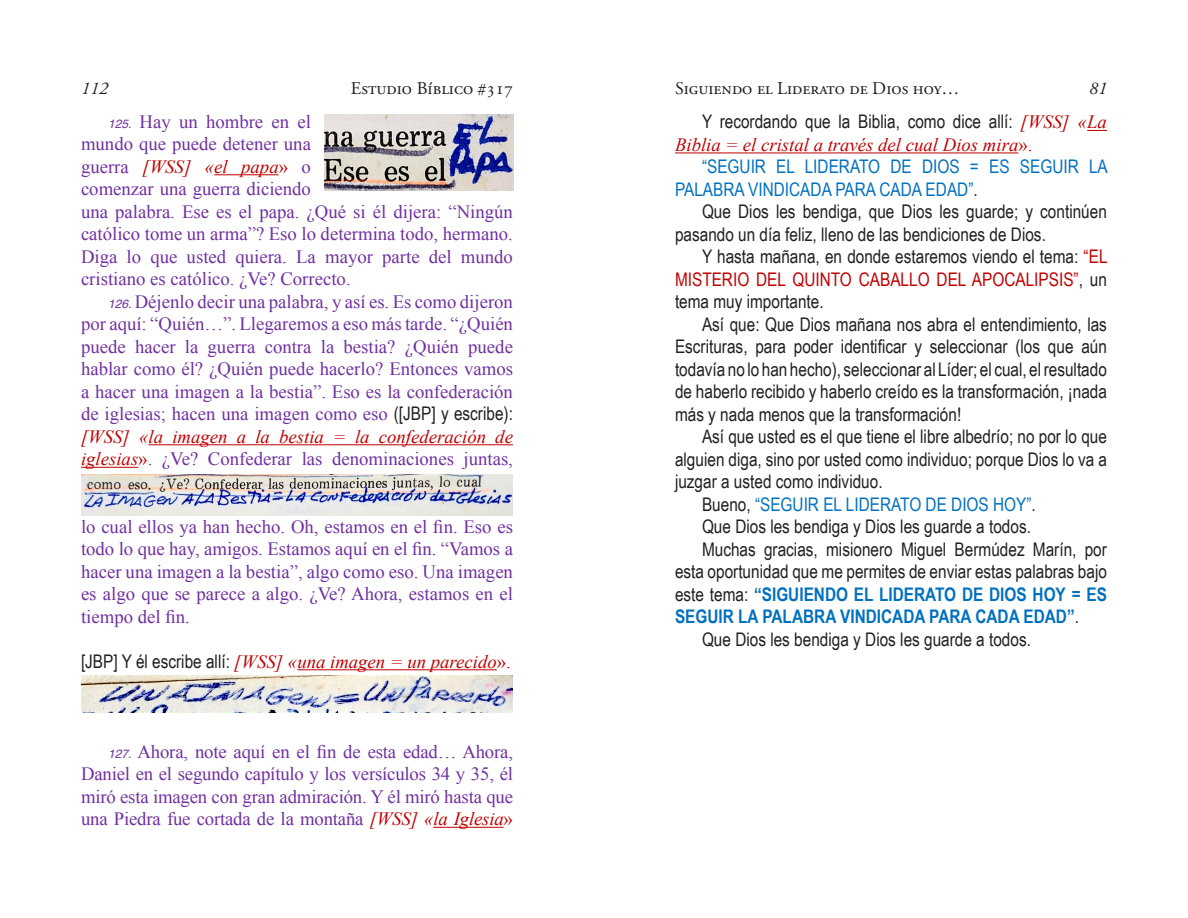
<style>
.page{position:relative;width:1188px;height:918px;background:#fff}
.page>*{position:absolute;margin:0;border:0;box-sizing:border-box;transform-origin:0 0}
.t1{font:18.75px/22.5px "Times New Roman";color:#7030a0;text-align:justify}
.t2{font:18.75px/22.5px "Arial Narrow";color:#231f20;text-align:justify}
.t3{font:18.75px/22.5px "Arial Narrow";color:#0070c0}
.t4{font:italic 18.75px "Times New Roman";color:#c00000}
.t5{font:700 18.75px "Arial Narrow";color:#0070c0}
.t6{font:18px "Adobe Garamond Pro";color:#231f20}
.t7{font:italic 18px "Adobe Garamond Pro";color:#231f20}
.s1{font-family:"Helvetica";font-style:italic;font-size:12px}
.s2{font-style:italic;color:#c00000}
.s3{color:#c00000}
.s4{font-family:"Arial Narrow";color:#231f20}
.s5{font-family:"Arial Narrow";font-style:normal;color:#231f20}
.s6{font-style:normal}
.s7{font-family:"Times New Roman";font-style:italic;color:#c00000}
.s8{color:#231f20}
.s9{font-weight:400;color:#231f20}
</style>
<div class="page">
<hr style="left:214px;top:175px;width:65px;height:1px;background:#c00000">
<hr style="left:149px;top:445px;width:364px;height:1px;background:#c00000">
<hr style="left:81px;top:467px;width:57px;height:1px;background:#c00000">
<hr style="left:297px;top:670px;width:200px;height:1px;background:#c00000">
<hr style="left:433px;top:827px;width:71px;height:1px;background:#c00000">
<img style="left:324px;top:115px;width:189px;height:76px">
<img style="left:81px;top:474px;width:432px;height:41px">
<img style="left:81px;top:675px;width:432px;height:37px">
<svg style="left:1087px;top:130px;width:20px;height:1px"></svg>
<hr style="left:675px;top:153px;width:343px;height:1px;background:#c00000">
<p class="t7" style="left:81px;top:78px;width:28px">112</p>
<p class="t6" style="left:351px;top:78px;width:164px">Estudio Bíblico #317</p>
<p class="t1" style="left:81px;top:110px;width:434px;text-align:left;text-indent:27px"><span class="s1">125.</span> Hay un hombre en el<br>mundo que puede detener una<br>guerra <span class="s2">[WSS] «el papa</span><span class="s3">»</span> o<br>comenzar una guerra diciendo<br>una palabra. Ese es el papa. ¿Qué si él dijera: “Ningún católico tome un arma”? Eso lo determina todo, hermano.<br>Diga lo que usted quiera. La mayor parte del mundo cristiano es católico. ¿Ve? Correcto.</p>
<p class="t1" style="left:81px;top:290px;width:434px;text-indent:27px"><span class="s1">126.</span> Déjenlo decir una palabra, y así es. Es como dijeron por aquí: “Quién…”. Llegaremos a eso más tarde. “¿Quién puede hacer la guerra contra la bestia? ¿Quién puede hablar como él? ¿Quién puede hacerlo? Entonces vamos a hacer una imagen a la bestia”. Eso es la confederación de iglesias; hacen una imagen como eso <span class="s4">([JBP] y escribe): </span><span class="s2">[WSS] «la imagen a la bestia = la confederación de iglesias</span><span class="s3">»</span>. ¿Ve? Confederar las denominaciones juntas,</p>
<p class="t1" style="left:81px;top:515px;width:434px">lo cual ellos ya han hecho. Oh, estamos en el fin. Eso es todo lo que hay, amigos. Estamos aquí en el fin. “Vamos a hacer una imagen a la bestia”, algo como eso. Una imagen es algo que se parece a algo. ¿Ve? Ahora, estamos en el tiempo del fin.</p>
<p class="t4" style="left:81px;top:649px;width:431px"><span class="s5">[JBP] Y él escribe allí:</span> [WSS] «una imagen = un parecido<span class="s6">».</span></p>
<p class="t1" style="left:81px;top:740px;width:434px;text-indent:27px"><span class="s1">127.</span> Ahora, note aquí en el fin de esta edad… Ahora, Daniel en el segundo capítulo y los versículos 34 y 35, él miró esta imagen con gran admiración. Y él miró hasta que una Piedra fue cortada de la montaña <span class="s2">[WSS] «la Iglesia</span><span class="s3">»</span></p>
<p class="t6" style="left:675px;top:78px;width:286px">Siguiendo el Liderato de Dios hoy…</p>
<p class="t7" style="left:1089px;top:78px;width:19px">81</p>
<p class="t2" style="left:702px;top:110px;width:406px">Y recordando que la Biblia, como dice allí: <span class="s7">[WSS] «La</span></p>
<p class="t4" style="left:675px;top:132px;width:359px">Biblia = el cristal a través del cual Dios mira<span class="s6">».</span></p>
<p class="t3" style="left:675px;top:155px;width:434px;text-indent:27px">“SEGUIR EL LIDERATO DE DIOS = ES SEGUIR LA<br>PALABRA VINDICADA PARA CADA EDAD”<span class="s8">.</span></p>
<p class="t2" style="left:675px;top:200px;width:433px;text-indent:27px">Que Dios les bendiga, que Dios les guarde; y continúen pasando un día feliz, lleno de las bendiciones de Dios.</p>
<p class="t2" style="left:675px;top:245px;width:434px;text-indent:27px">Y hasta mañana, en donde estaremos viendo el tema: <span class="s3">“EL MISTERIO DEL QUINTO CABALLO DEL APOCALIPSIS”</span>, un tema muy importante.</p>
<p class="t2" style="left:675px;top:312px;width:433px;text-indent:27px">Así que: Que Dios mañana nos abra el entendimiento, las Escrituras, para poder identificar y seleccionar (los que aún todavía no lo han hecho), seleccionar al Líder; el cual, el resultado de haberlo recibido y haberlo creído es la transformación, ¡nada más y nada menos que la transformación!</p>
<p class="t2" style="left:702px;top:425px;width:407px">Así que usted es el que tiene el libre albedrío; no por lo que</p>
<p class="t2" style="left:675px;top:447px;width:433px">alguien diga, sino por usted como individuo; porque Dios lo va a</p>
<p class="t2" style="left:675px;top:470px;width:209px">juzgar a usted como individuo.</p>
<p class="t3" style="left:702px;top:492px;width:335px"><span class="s8">Bueno,</span> “SEGUIR EL LIDERATO DE DIOS HOY”<span class="s8">.</span></p>
<p class="t2" style="left:702px;top:515px;width:331px">Que Dios les bendiga y Dios les guarde a todos.</p>
<p class="t2" style="left:702px;top:537px;width:406px">Muchas gracias, misionero Miguel Bermúdez Marín, por</p>
<p class="t2" style="left:675px;top:560px;width:433px">esta oportunidad que me permites de enviar estas palabras bajo</p>
<p class="t5" style="left:675px;top:580px;width:433px"><span class="s9">este tema:</span> “SIGUIENDO EL LIDERATO DE DIOS HOY = ES</p>
<p class="t5" style="left:675px;top:603px;width:405px">SEGUIR LA PALABRA VINDICADA PARA CADA EDAD”<span class="s9">.</span></p>
<p class="t2" style="left:702px;top:627px;width:331px">Que Dios les bendiga y Dios les guarde a todos.</p>
</div>
